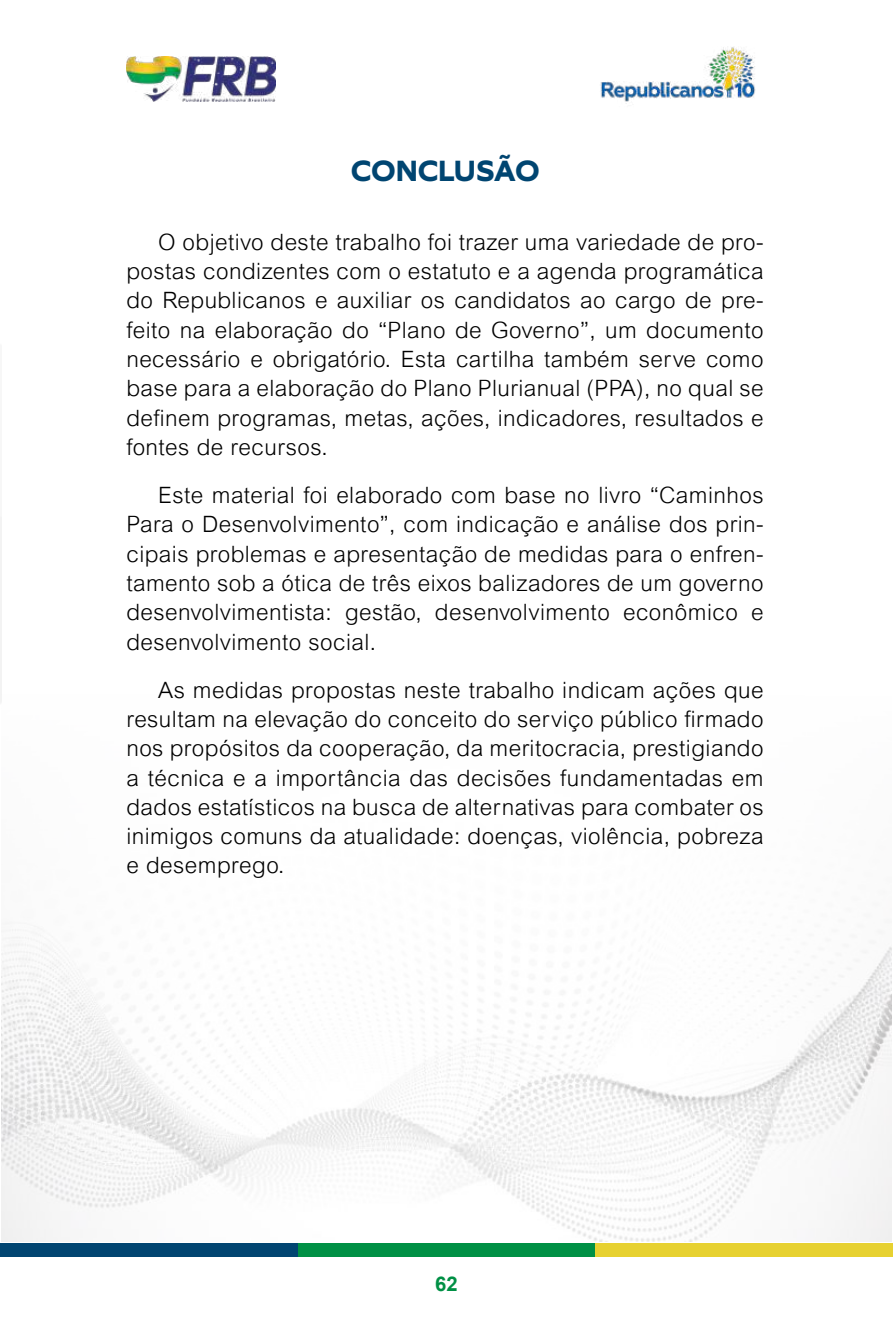
<style>
.page{position:relative;width:893px;height:1340px;background:#fff}
.page>*{position:absolute;margin:0;border:0;box-sizing:border-box;transform-origin:0 0}
.t1{font:700 29.47px "Equip Extended";letter-spacing:-.015em;color:#004571;scale:.92 1}
.t2{font:300 22.5px/29.2px "Arial";letter-spacing:.02em;color:#000;text-align:justify}
.t3{font:700 20.25px "Arial";color:#009045}
</style>
<div class="page">
<img style="left:600px;top:47px;width:156px;height:57px">
<div style="left:1px;top:1243px;width:297px;height:13px;background:#014571"></div>
<div style="left:298px;top:1243px;width:297px;height:13px;background:#009045"></div>
<div style="left:595px;top:1243px;width:297px;height:13px;background:#e7d131"></div>
<img style="left:126px;top:57px;width:150px;height:44px">
<img style="left:0;top:517px;width:1px;height:186px">
<img style="left:2px;top:929px;width:889px;height:312px">
<h1 class="t1" style="left:351px;top:152px;width:207px">CONCLUSÃO</h1>
<p class="t2" style="left:126px;top:227px;width:639px;text-indent:32px">O objetivo deste trabalho foi trazer uma variedade de pro&shy;postas condizentes com o estatuto e a agenda programática do Republicanos e auxiliar os candidatos ao cargo de pre&shy;feito na elaboração do “Plano de Governo”, um documento necessário e obrigatório. Esta cartilha também serve como base para a elaboração do Plano Plurianual (PPA), no qual se definem programas, metas, ações, indicadores, resultados e fontes de recursos.</p>
<p class="t2" style="left:126px;top:481px;width:639px;text-indent:32px">Este material foi elaborado com base no livro “Caminhos Para o Desenvolvimento”, com indicação e análise dos prin&shy;cipais problemas e apresentação de medidas para o enfren&shy;tamento sob a ótica de três eixos balizadores de um governo desenvolvimentista: gestão, desenvolvimento econômico e desenvolvimento social.</p>
<p class="t2" style="left:126px;top:675px;width:639px;text-indent:32px">As medidas propostas neste trabalho indicam ações que resultam na elevação do conceito do serviço público firmado nos propósitos da cooperação, da meritocracia, prestigiando a técnica e a importância das decisões fundamentadas em dados estatísticos na busca de alternativas para combater os inimigos comuns da atualidade: doenças, violência, pobreza e desemprego.</p>
<p class="t3" style="left:435px;top:1269px;width:24px">62</p>
</div>
